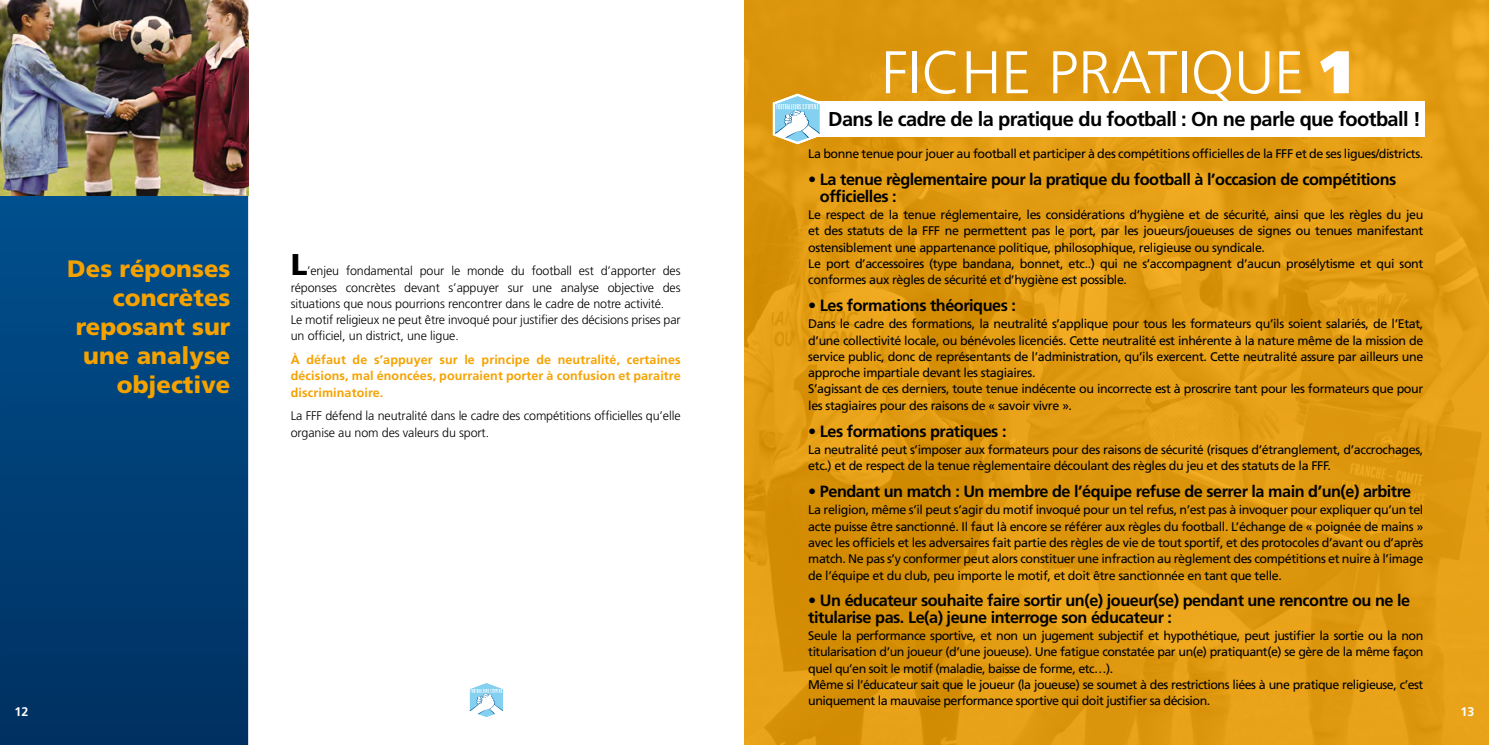
<style>
.page{position:relative;width:1489px;height:745px;background:#fff}
.page>*{position:absolute;margin:0;border:0;box-sizing:border-box;transform-origin:0 0}
.t1{font:300 60px "Frutiger";color:#fff}
.t2{font:900 30px "Frutiger";color:#000}
.t3{font:900 23.75px/28.8px "Frutiger";color:#f5a200;text-align:right}
.t4{font:700 20px "Frutiger";letter-spacing:-.03em;color:#000}
.t5{font:700 16.25px/16.2px "Frutiger";letter-spacing:-.03em;color:#000}
.t6{font:12.5px/16.2px "Frutiger";letter-spacing:-.03em;color:#000}
.t7{font:300 12.5px/16.2px "Frutiger";letter-spacing:-.01em;color:#000}
.t8{font:700 12.5px/16.2px "Frutiger";letter-spacing:.01em;color:#f5a200;text-align:justify}
.t9{font:700 12.5px "Frutiger";color:#fff}
.s1{font-weight:900}
</style>
<div class="page">
<svg style="left:2px;top:195px;width:244px;height:547px"></svg>
<img style="left:744px;top:0;width:744px;height:744px">
<img style="left:0;top:0;width:248px;height:195px">
<svg style="left:469px;top:683px;width:34px;height:34px"></svg>
<div style="left:805px;top:101px;width:619px;height:35px;background:#fff"></div>
<svg style="left:771px;top:92px;width:52px;height:53px"></svg>
<h3 class="t3" style="left:67px;top:254px;width:165px">Des réponses concrètes reposant sur une analyse objective</h3>
<h2 class="t2" style="left:291px;top:246px;width:18px">L</h2>
<p class="t7" style="left:291px;top:262px;width:391px;text-indent:16px">’enjeu fondamental pour le monde du football est d’apporter des réponses concrètes devant s’appuyer sur une analyse objective des situations que nous pourrions rencontrer dans le cadre de notre activité.<br>Le motif religieux ne peut être invoqué pour justifier des décisions prises par un officiel, un district, une ligue.</p>
<p class="t8" style="left:291px;top:351px;width:391px">À défaut de s’appuyer sur le principe de neutralité, certaines décisions, mal énoncées, pourraient porter à confusion et paraitre discriminatoire.</p>
<p class="t7" style="left:291px;top:407px;width:391px">La FFF défend la neutralité dans le cadre des compétitions officielles qu’elle organise au nom des valeurs du sport.</p>
<p class="t9" style="left:14px;top:703px;width:15px">12</p>
<h1 class="t1" style="left:881px;top:38px;width:472px">FICHE PRATIQUE <span class="s1">1</span></h1>
<h3 class="t4" style="left:828px;top:107px;width:594px">Dans le cadre de la pratique du football : On ne parle que football !</h3>
<p class="t6" style="left:808px;top:145px;width:616px">La bonne tenue pour jouer au football et participer à des compétitions officielles de la FFF et de ses ligues/districts.</p>
<h3 class="t5" style="left:820px;top:171px;width:578px;text-indent:-12px">• La tenue règlementaire pour la pratique du football à l’occasion de compétitions officielles :</h3>
<p class="t6" style="left:808px;top:206px;width:616px">Le respect de la tenue réglementaire, les considérations d’hygiène et de sécurité, ainsi que les règles du jeu et des statuts de la FFF ne permettent pas le port, par les joueurs/joueuses de signes ou tenues manifestant ostensiblement une appartenance politique, philosophique, religieuse ou syndicale.<br>Le port d’accessoires (type bandana, bonnet, etc..) qui ne s’accompagnent d’aucun prosélytisme et qui sont conformes aux règles de sécurité et d’hygiène est possible.</p>
<h3 class="t5" style="left:808px;top:297px;width:209px">• Les formations théoriques :</h3>
<p class="t6" style="left:808px;top:315px;width:616px">Dans le cadre des formations, la neutralité s’applique pour tous les formateurs qu’ils soient salariés, de l’Etat, d’une collectivité locale, ou bénévoles licenciés. Cette neutralité est inhérente à la nature même de la mission de service public, donc de représentants de l’administration, qu’ils exercent. Cette neutralité assure par ailleurs une approche impartiale devant les stagiaires.<br>S’agissant de ces derniers, toute tenue indécente ou incorrecte est à proscrire tant pour les formateurs que pour les stagiaires pour des raisons de « savoir vivre ».</p>
<h3 class="t5" style="left:808px;top:422px;width:200px">• Les formations pratiques :</h3>
<p class="t6" style="left:808px;top:441px;width:616px">La neutralité peut s’imposer aux formateurs pour des raisons de sécurité (risques d’étranglement, d’accrochages, etc.) et de respect de la tenue règlementaire découlant des règles du jeu et des statuts de la FFF.</p>
<h3 class="t5" style="left:808px;top:483px;width:604px">• Pendant un match : Un membre de l’équipe refuse de serrer la main d’un(e) arbitre</h3>
<p class="t6" style="left:808px;top:501px;width:616px;text-align:justify">La religion, même s’il peut s’agir du motif invoqué pour un tel refus, n’est pas à invoquer pour expliquer qu’un tel acte puisse être sanctionné. Il faut là encore se référer aux règles du football. L’échange de « poignée de mains » avec les officiels et les adversaires fait partie des règles de vie de tout sportif, et des protocoles d’avant ou d’après match. Ne pas s’y conformer peut alors constituer une infraction au règlement des compétitions et nuire à l’image de l’équipe et du club, peu importe le motif, et doit être sanctionnée en tant que telle.</p>
<h3 class="t5" style="left:808px;top:592px;width:603px">• Un éducateur souhaite faire sortir un(e) joueur(se) pendant une rencontre ou ne le titularise pas. Le(a) jeune interroge son éducateur :</h3>
<p class="t6" style="left:808px;top:627px;width:616px">Seule la performance sportive, et non un jugement subjectif et hypothétique, peut justifier la sortie ou la non titularisation d’un joueur (d’une joueuse). Une fatigue constatée par un(e) pratiquant(e) se gère de la même façon quel qu’en soit le motif (maladie, baisse de forme, etc…).<br>Même si l’éducateur sait que le joueur (la joueuse) se soumet à des restrictions liées à une pratique religieuse, c’est uniquement la mauvaise performance sportive qui doit justifier sa décision.</p>
<p class="t9" style="left:1460px;top:703px;width:15px">13</p>
</div>
